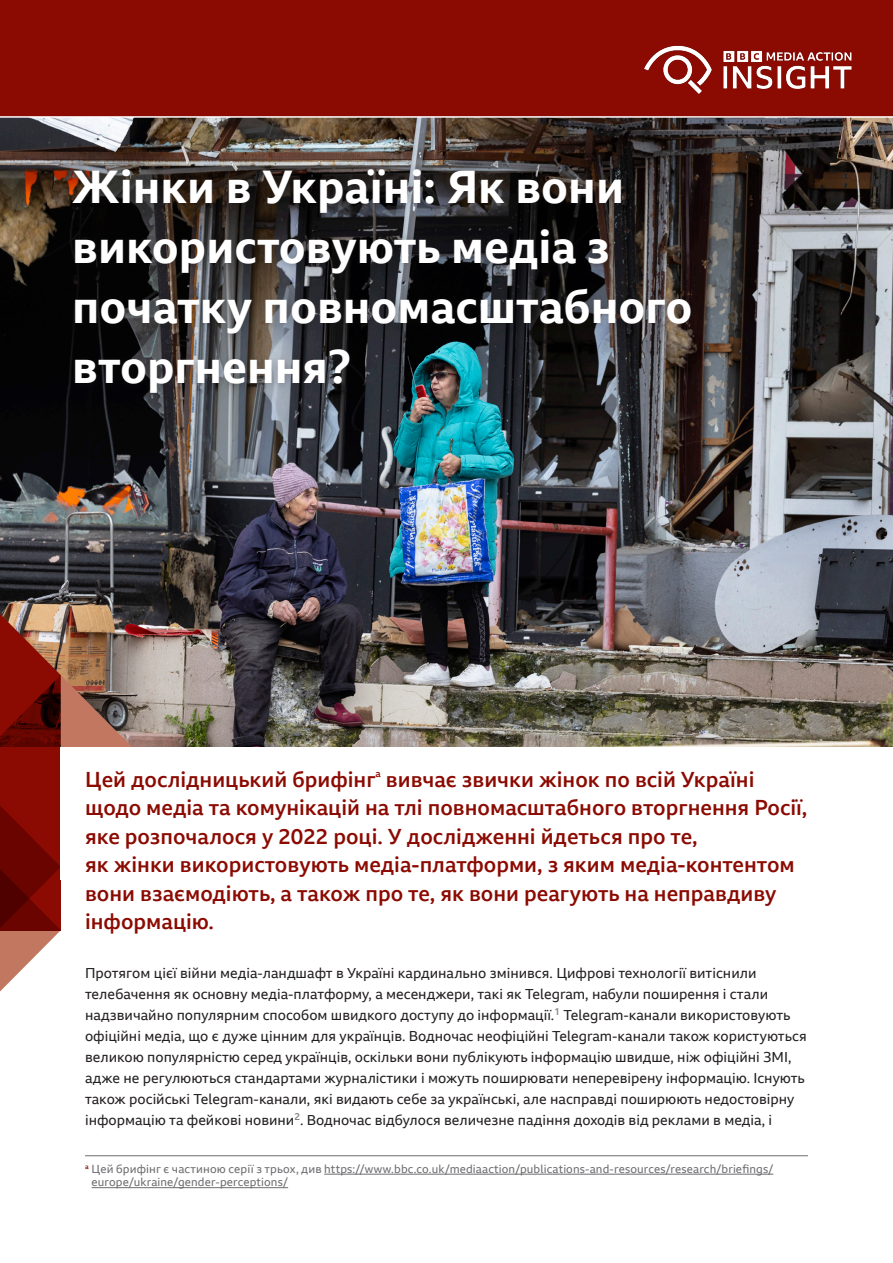
<style>
.page{position:relative;width:893px;height:1263px;background:#fff}
.page>*{position:absolute;margin:0;border:0;box-sizing:border-box;transform-origin:0 0}
.t1{font:700 45px/60px "BBC Reith Sans";color:#fff}
.t2{font:500 21px/28.5px "BBC Reith Sans";color:#8b0a02}
.t3{font:13.8px/21px "BBC Reith Sans";color:#231f20}
.REFERENCE{font:11.25px/13.5px "BBC Reith Sans";letter-spacing:.01em;color:#6c6d70}
.t4{font:500 9.6px "BBC Reith Sans";color:#8b0a02}
</style>
<div class="page">
<div style="left:0;top:0;width:893px;height:306px;background:#8b0a02"></div>
<img style="left:0;top:118px;width:893px;height:629px">
<hr style="left:0;top:116px;width:893px;height:2px;background:#fff">
<svg style="left:0;top:614px;width:156px;height:378px"></svg>
<div style="left:66px;top:162px;width:633px;height:240px;background:#231f20;opacity:.3"></div>
<img style="left:644px;top:45px;width:208px;height:49px">
<hr style="left:85px;top:1155px;width:723px;height:1px;background:#6c6d70">
<hr style="left:324px;top:1174px;width:449px;height:1px;background:#6c6d70">
<hr style="left:92px;top:1187px;width:196px;height:1px;background:#6c6d70">
<p class="t1" style="left:72px;top:157px;width:622px">Жінки в Україні: Як вони використовують медіа з початку повномасштабного вторгнення?</p>
<p class="t2" style="left:85px;top:765px;width:292px">Цей дослідницький брифінг</p>
<p class="t4" style="left:376px;top:767px;width:7px">a</p>
<p class="t2" style="left:85px;top:765px;width:724px;text-indent:301px">вивчає звички жінок по всій Україні щодо медіа та комунікацій на тлі повномасштабного вторгнення Росії, яке розпочалося у 2022 році. У дослідженні йдеться про те,<br>як жінки використовують медіа-платформи, з яким медіа-контентом вони взаємодіють, а також про те, як вони реагують на неправдиву інформацію.</p>
<p class="t3" style="left:85px;top:962px;width:723px">Протягом цієї війни медіа-ландшафт в Україні кардинально змінився. Цифрові технології витіснили телебачення як основну медіа-платформу, а месенджери, такі як Telegram, набули поширення і стали надзвичайно популярним способом швидкого доступу до інформації.<sup>1</sup> Telegram-канали використовують офіційні медіа, що є дуже цінним для українців. Водночас неофіційні Telegram-канали також користуються великою популярністю серед українців, оскільки вони публікують інформацію швидше, ніж офіційні ЗМІ, адже не регулюються стандартами журналістики і можуть поширювати неперевірену інформацію. Існують також російські Telegram-канали, які видають себе за українські, але насправді поширюють недостовірну інформацію та фейкові новини<sup>2</sup>. Водночас відбулося величезне падіння доходів від реклами в медіа, і</p>
<p class="REFERENCE" style="left:92px;top:1162px;width:683px;text-indent:-7px"><sup>a</sup> Цей брифінг є частиною серії з трьох, див https://www.bbc.co.uk/mediaaction/publications-and-resources/research/briefings/ europe/ukraine/gender-perceptions/</p>
</div>
